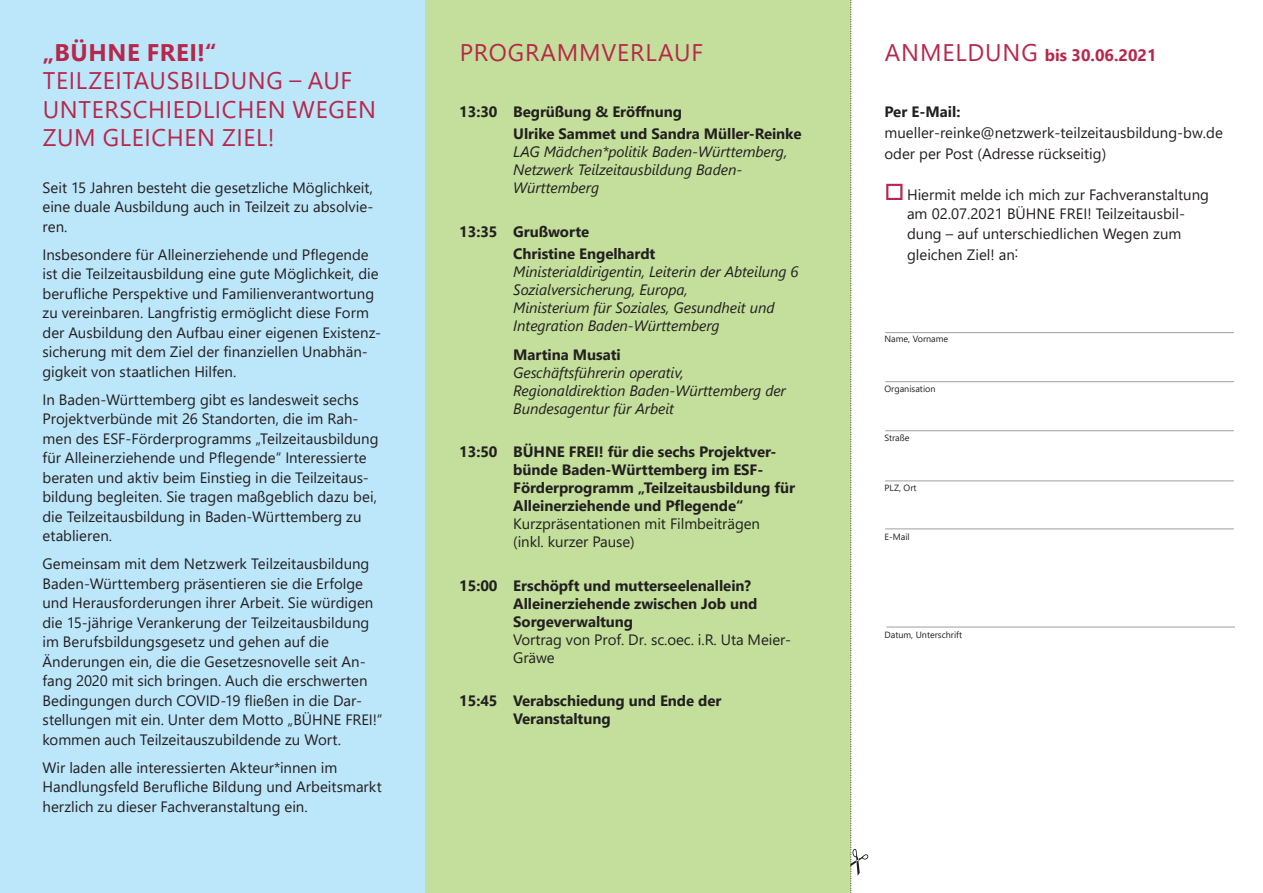
<style>
.page{position:relative;width:1263px;height:893px;background:#fff}
.page>*{position:absolute;margin:0;border:0;box-sizing:border-box;transform-origin:0 0}
.t1{font:24px/28.5px "Segoe UI";letter-spacing:.025em;color:#b6274b}
.t2{font:700 24px "Segoe UI";letter-spacing:.025em;color:#b6274b}
.t3{font:700 16.5px "Segoe UI";color:#b6274b}
.t4{font:15px/19.5px "Segoe UI";color:#231f20}
.t5{font:700 15px/18px "Segoe UI";letter-spacing:-.005em;color:#231f20}
.t6{font:italic 15px/18px "Segoe UI";letter-spacing:-.005em;color:#231f20}
.t7{font:9px "Segoe UI";color:#231f20}
.s1{font-weight:400;font-size:24px}
.s2{color:#b6274b}
</style>
<div class="page">
<div style="left:0;top:0;width:425px;height:893px;background:#bce6fa"></div>
<div style="left:425px;top:0;width:425px;height:893px;background:#c3df9b"></div>
<hr style="left:885px;top:332px;width:349px;height:1px;background:#9d9fa2">
<hr style="left:885px;top:381px;width:349px;height:1px;background:#9d9fa2">
<hr style="left:885px;top:430px;width:349px;height:1px;background:#9d9fa2">
<hr style="left:885px;top:481px;width:349px;height:1px;background:#9d9fa2">
<hr style="left:885px;top:529px;width:349px;height:1px;background:#9d9fa2">
<hr style="left:886px;top:627px;width:349px;height:1px;background:#9d9fa2">
<svg style="left:850px;top:0;width:18px;height:893px"></svg>
<h1 class="t2" style="left:43px;top:30px;width:176px">„BÜHNE FREI!“</h1>
<h1 class="t1" style="left:460px;top:36px;width:245px">PROGRAMMVERLAUF</h1>
<h1 class="t1" style="left:43px;top:64px;width:335px">TEILZEITAUSBILDUNG – AUF<br>UNTERSCHIEDLICHEN WEGEN<br>ZUM GLEICHEN ZIEL!</h1>
<p class="t5" style="left:513px;top:100px;width:290px;line-height:22.2px;text-indent:-54px">13:30 Begrüßung &amp; Eröffnung<br>Ulrike Sammet und Sandra Müller-Reinke</p>
<p class="t6" style="left:513px;top:141px;width:275px">LAG Mädchen*politik Baden-Württemberg,<br>Netzwerk Teilzeitausbildung Baden-<br>Württemberg</p>
<p class="t5" style="left:513px;top:219px;width:144px;line-height:22.2px;text-indent:-54px">13:35 Grußworte<br>Christine Engelhardt</p>
<p class="t6" style="left:513px;top:260px;width:287px">Ministerialdirigentin, Leiterin der Abteilung 6<br>Sozialversicherung, Europa,<br>Ministerium für Soziales, Gesundheit und Integration Baden-Württemberg</p>
<p class="t5" style="left:513px;top:344px;width:109px">Martina Musati</p>
<p class="t6" style="left:513px;top:361px;width:274px">Geschäftsführerin operativ,<br>Regionaldirektion Baden-Württemberg der<br>Bundesagentur für Arbeit</p>
<p class="t5" style="left:513px;top:442px;width:283px;text-indent:-54px">13:50 BÜHNE FREI! für die sechs Projektver&shy;bünde Baden-Württemberg im ESF-Förderprogramm „Teilzeitausbildung für Alleinerziehende und Pflegende“</p>
<p class="t4" style="left:513px;top:514px;width:248px;line-height:18px">Kurzpräsentationen mit Filmbeiträgen (inkl. kurzer Pause)</p>
<p class="t5" style="left:513px;top:575px;width:246px;text-indent:-54px">15:00 Erschöpft und mutterseelenallein?<br>Alleinerziehende zwischen Job und<br>Sorgeverwaltung</p>
<p class="t4" style="left:513px;top:629px;width:279px;line-height:18px">Vortrag von Prof. Dr. sc.oec. i.R. Uta Meier-<br>Gräwe</p>
<p class="t5" style="left:513px;top:691px;width:210px;text-indent:-54px">15:45 Verabschiedung und Ende der<br>Veranstaltung</p>
<p class="t4" style="left:43px;top:176px;width:332px;text-align:justify">Seit 15 Jahren besteht die gesetzliche Möglichkeit, eine duale Ausbildung auch in Teilzeit zu absolvie&shy;ren.</p>
<p class="t4" style="left:43px;top:243px;width:340px">Insbesondere für Alleinerziehende und Pflegende ist die Teilzeitausbildung eine gute Möglichkeit, die berufliche Perspektive und Familienverantwortung zu vereinbaren. Langfristig ermöglicht diese Form der Ausbildung den Aufbau einer eigenen Existenz&shy;sicherung mit dem Ziel der finanziellen Unabhän&shy;gigkeit von staatlichen Hilfen.</p>
<p class="t4" style="left:43px;top:388px;width:338px">In Baden-Württemberg gibt es landesweit sechs Projektverbünde mit 26 Standorten, die im Rah&shy;men des ESF-Förderprogramms „Teilzeitausbildung für Alleinerziehende und Pflegende“ Interessierte beraten und aktiv beim Einstieg in die Teilzeitaus&shy;bildung begleiten. Sie tragen maßgeblich dazu bei, die Teilzeitausbildung in Baden-Württemberg zu etablieren.</p>
<p class="t4" style="left:43px;top:553px;width:341px">Gemeinsam mit dem Netzwerk Teilzeitausbildung Baden-Württemberg präsentieren sie die Erfolge und Herausforderungen ihrer Arbeit. Sie würdigen die 15-jährige Verankerung der Teilzeitausbildung im Berufsbildungsgesetz und gehen auf die Änderungen ein, die die Gesetzesnovelle seit An&shy;fang 2020 mit sich bringen. Auch die erschwerten Bedingungen durch COVID-19 fließen in die Dar&shy;stellungen mit ein. Unter dem Motto „BÜHNE FREI!“ kommen auch Teilzeitauszubildende zu Wort.</p>
<p class="t4" style="left:43px;top:756px;width:341px">Wir laden alle interessierten Akteur*innen im<br>Handlungsfeld Berufliche Bildung und Arbeitsmarkt herzlich zu dieser Fachveranstaltung ein.</p>
<p class="t3" style="left:885px;top:39px;width:273px"><span class="s1">ANMELDUNG</span> bis 30.06.2021</p>
<p class="t5" style="left:884px;top:102px;width:78px">Per E-Mail:</p>
<p class="t4" style="left:884px;top:121px;width:340px;line-height:21px">mueller-reinke@netzwerk-teilzeitausbildung-bw.de oder per Post (Adresse rückseitig)</p>
<p class="t4" style="left:884px;top:183px;width:326px;text-align:center"><span class="s2">□</span> Hiermit melde ich mich zur Fachveranstaltung am 02.07.2021 BÜHNE FREI! Teilzeitausbil-<br>dung – auf unterschiedlichen Wegen zum</p>
<p class="t4" style="left:907px;top:243px;width:113px">gleichen Ziel! an:</p>
<p class="t7" style="left:884px;top:331px;width:65px">Name, Vorname</p>
<p class="t7" style="left:884px;top:380px;width:53px">Organisation</p>
<p class="t7" style="left:884px;top:430px;width:26px">Straße</p>
<p class="t7" style="left:884px;top:479px;width:34px">PLZ, Ort</p>
<p class="t7" style="left:884px;top:529px;width:27px">E-Mail</p>
<p class="t7" style="left:884px;top:626px;width:79px">Datum, Unterschrift</p>
</div>
